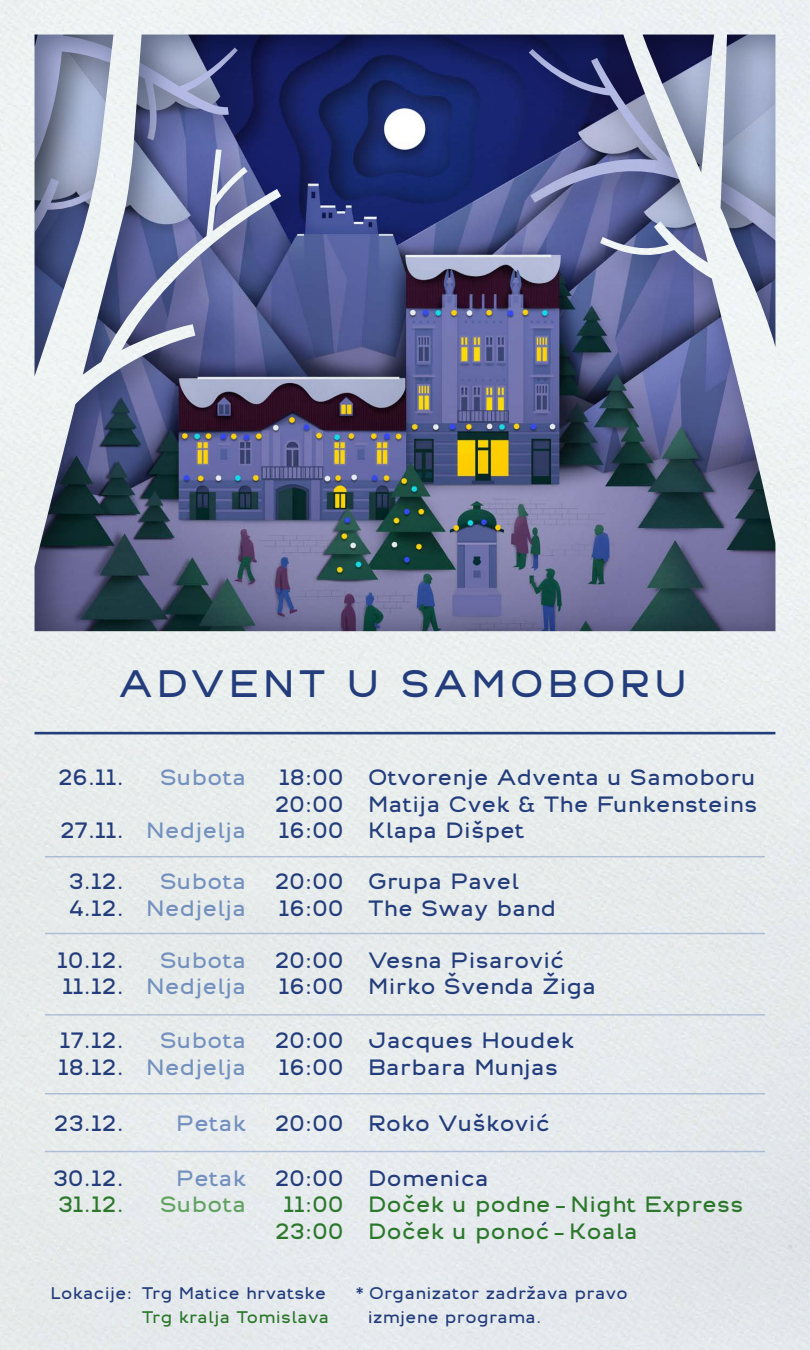
<style>
.page{position:relative;width:810px;height:1350px;background:#fff}
.page>*{position:absolute;margin:0;border:0;box-sizing:border-box;transform-origin:0 0}
.t1{font:38.25px "Troia";letter-spacing:.1em;color:#233c7b}
.t2{font:22.12px/26.5px "Troia";letter-spacing:.02em;color:#233c7b}
.t3{font:22.12px/26.5px "Troia";letter-spacing:.02em;color:#7390bf;text-align:right}
.t4{font:22.12px/26.5px "Troia";letter-spacing:.02em;color:#2b772b;text-align:center}
.t5{font:22.12px "Troia";letter-spacing:.02em;color:#62a362}
.t6{font:16.88px/24px "Troia";letter-spacing:.02em;color:#233c7b}
.t7{font:16.88px "Troia";letter-spacing:.02em;color:#2b772b}
</style>
<div class="page">
<img style="left:0;top:0;width:810px;height:1350px">
<hr style="left:35px;top:732px;width:740px;height:2px;background:#233c7b">
<hr style="left:45px;top:856px;width:720px;height:1px;background:#7390bf">
<hr style="left:45px;top:933px;width:720px;height:1px;background:#7390bf">
<hr style="left:45px;top:1014px;width:720px;height:2px;background:#7390bf">
<hr style="left:45px;top:1093px;width:720px;height:2px;background:#7390bf">
<hr style="left:45px;top:1151px;width:720px;height:1px;background:#7390bf">
<h1 class="t1" style="left:119px;top:659px;width:570px">ADVENT U SAMOBORU</h1>
<p class="t2" style="left:58px;top:763px;width:67px">26.11.</p>
<p class="t2" style="left:60px;top:817px;width:65px">27.11.</p>
<p class="t3" style="left:160px;top:763px;width:88px">Subota</p>
<p class="t3" style="left:146px;top:817px;width:101px">Nedjelja</p>
<p class="t2" style="left:275px;top:763px;width:70px;text-align:justify">18:00<br>20:00<br>16:00</p>
<p class="t2" style="left:368px;top:763px;width:391px;text-align:justify">Otvorenje Adventa u Samoboru Matija Cvek &amp; The Funkensteins Klapa Dišpet</p>
<p class="t2" style="left:69px;top:868px;width:56px">3.12.<br>4.12.</p>
<p class="t3" style="left:146px;top:868px;width:101px">Subota<br>Nedjelja</p>
<p class="t2" style="left:275px;top:868px;width:70px">20:00<br>16:00</p>
<p class="t2" style="left:368px;top:868px;width:190px">Grupa Pavel<br>The Sway band</p>
<p class="t2" style="left:58px;top:946px;width:68px">10.12.<br>11.12.</p>
<p class="t3" style="left:146px;top:946px;width:101px">Subota<br>Nedjelja</p>
<p class="t2" style="left:275px;top:946px;width:70px">20:00<br>16:00</p>
<p class="t2" style="left:368px;top:946px;width:230px">Vesna Pisarovic<br>Mirko Švenda Žiga</p>
<p class="t2" style="left:557px;top:946px;width:6px">´</p>
<p class="t2" style="left:58px;top:1027px;width:67px">17.12.<br>18.12.</p>
<p class="t3" style="left:146px;top:1027px;width:101px">Subota<br>Nedjelja</p>
<p class="t2" style="left:275px;top:1027px;width:70px">20:00<br>16:00</p>
<p class="t2" style="left:368px;top:1027px;width:207px">Jacques Houdek<br>Barbara Munjas</p>
<p class="t2" style="left:54px;top:1110px;width:71px">23.12.</p>
<p class="t3" style="left:176px;top:1110px;width:71px">Petak</p>
<p class="t2" style="left:275px;top:1110px;width:277px">20:00 Roko Vuškovic</p>
<p class="t2" style="left:542px;top:1110px;width:6px">´</p>
<p class="t2" style="left:53px;top:1164px;width:72px">30.12.</p>
<p class="t4" style="left:58px;top:1191px;width:67px">31.12.</p>
<p class="t3" style="left:176px;top:1164px;width:71px">Petak</p>
<p class="t5" style="left:160px;top:1190px;width:88px">Subota</p>
<p class="t2" style="left:275px;top:1164px;width:70px">20:00</p>
<p class="t4" style="left:275px;top:1191px;width:70px">11:00<br>23:00</p>
<p class="t2" style="left:368px;top:1164px;width:122px">Domenica</p>
<p class="t4" style="left:368px;top:1191px;width:377px;text-align:left">Docek u podne - Night Express<br>Docek u ponoc - Koala</p>
<p class="t4" style="left:406px;top:1191px;width:9px">ˇ</p>
<p class="t4" style="left:406px;top:1217px;width:9px">ˇ</p>
<p class="t2" style="left:542px;top:1217px;width:6px">´</p>
<p class="t6" style="left:51px;top:1281px;width:83px">Lokacije:</p>
<p class="t6" style="left:142px;top:1281px;width:186px">Trg Matice hrvatske</p>
<p class="t7" style="left:142px;top:1307px;width:189px">Trg kralja Tomislava</p>
<p class="t6" style="left:368px;top:1281px;width:261px;text-indent:-12px">* Organizator zadržava pravo izmjene programa.</p>
</div>
